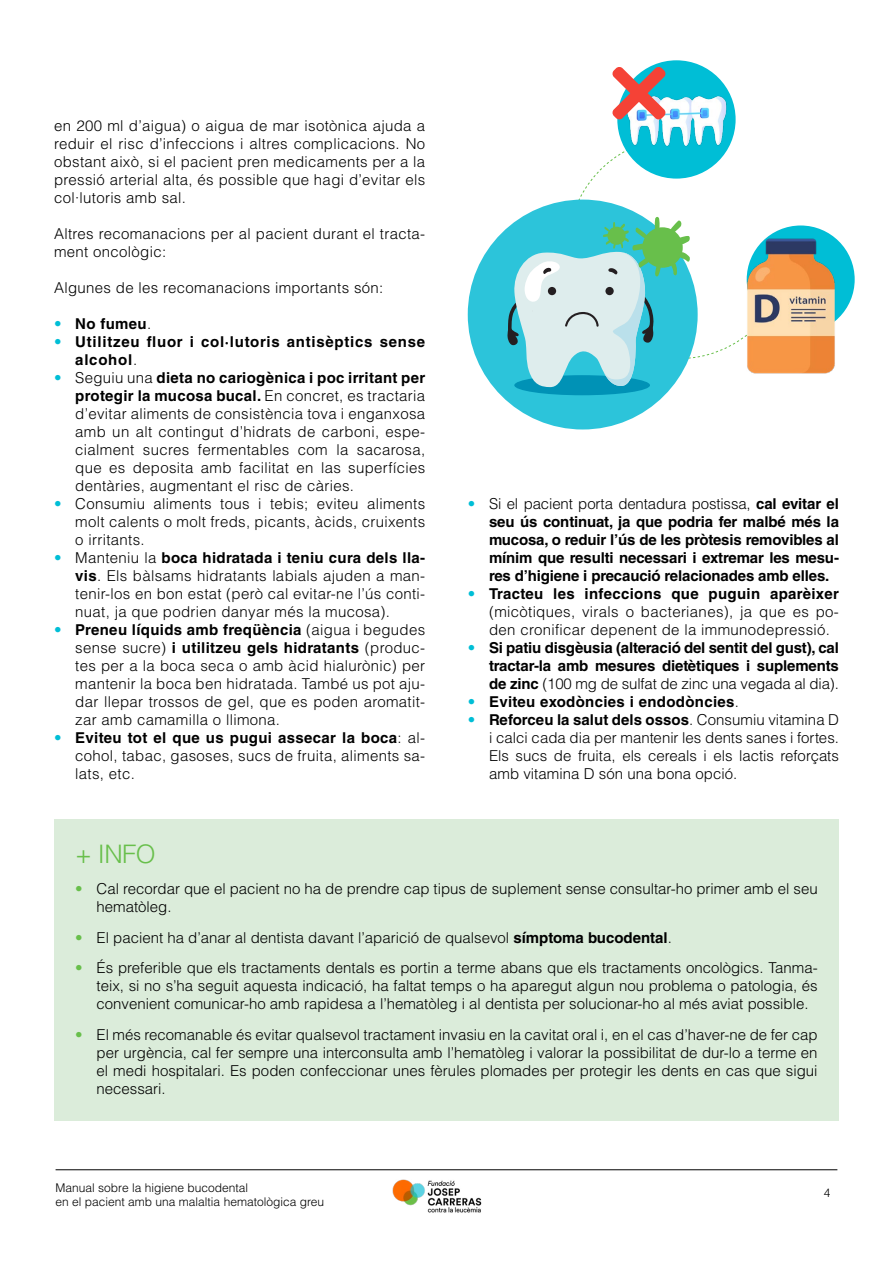
<style>
.page{position:relative;width:893px;height:1263px;background:#fff}
.page>*{position:absolute;margin:0;border:0;box-sizing:border-box;transform-origin:0 0}
.t1{font:300 25.5px "Helvetica LT Std";color:#68bf4b}
.t2{font:300 15px/18px "Helvetica LT Std";letter-spacing:.02em;color:#000;text-align:justify}
.t3{font:700 15px/18px "Helvetica LT Std";letter-spacing:-.01em;color:#000;text-align:justify}
.t4{font:300 15px/18px "Helvetica LT Std";color:#000}
.t5{font:700 15px/18px "Helvetica LT Std";letter-spacing:.05em;color:#000}
.t6{font:700 15px "Helvetica LT Std";letter-spacing:.02em;color:#000}
.t7{font:300 12px/14.4px "Helvetica LT Std";color:#000}
.s1{font-weight:300;color:#00bed6}
.s2{font-weight:300}
.s3{color:#00bed6}
.s4{font-weight:700}
.s5{color:#68bf4b}
</style>
<div class="page">
<hr style="left:56px;top:1169px;width:781px;height:1px;background:#000">
<img style="left:392px;top:1179px;width:90px;height:34px">
<div style="left:54px;top:819px;width:785px;height:301px;background:#dbecda"></div>
<div style="left:468px;top:200px;width:230px;height:229px;background:#2cc4da;border-radius:50%"></div>
<div style="left:514px;top:375px;width:136px;height:20px;background:#0092b6;border-radius:50%"></div>
<svg style="left:507px;top:144px;width:267px;height:243px"></svg>
<div style="left:747px;top:225px;width:108px;height:108px;background:#00bed6;border-radius:50%"></div>
<img style="left:747px;top:237px;width:88px;height:138px">
<div style="left:617px;top:60px;width:119px;height:119px;background:#00bed6;border-radius:50%"></div>
<img style="left:629px;top:96px;width:98px;height:51px">
<svg style="left:612px;top:66px;width:54px;height:54px"></svg>
<p class="t2" style="left:54px;top:116px;width:373px">en 200 ml d’aigua) o aigua de mar isotònica ajuda a reduir el risc d’infeccions i altres complicacions. No obstant això, si el pacient pren medicaments per a la pressió arterial alta, és possible que hagi d’evitar els col·lutoris amb sal.</p>
<p class="t2" style="left:54px;top:224px;width:373px">Altres recomanacions per al pacient durant el tracta&shy;ment oncològic:</p>
<p class="t2" style="left:54px;top:278px;width:331px">Algunes de les recomanacions importants són:</p>
<p class="t3" style="left:54px;top:314px;width:99px"><span class="s1">•</span> No fumeu<span class="s2">.</span></p>
<p class="t5" style="left:75px;top:332px;width:351px;text-indent:-21px"><span class="s1">•</span> Utilitzeu fluor i col·lutoris antisèptics sense alcohol<span class="s2">.</span></p>
<p class="t2" style="left:75px;top:368px;width:351px;text-indent:-21px"><span class="s3">•</span> Seguiu una <span class="s4">dieta no cariogènica i poc irritant per protegir la mucosa bucal.</span> En concret, es tractaria d’evitar aliments de consistència tova i enganxosa amb un alt contingut d’hidrats de carboni, espe&shy;cialment sucres fermentables com la sacarosa, que es deposita amb facilitat en las superfícies dentàries, augmentant el risc de càries.</p>
<p class="t2" style="left:75px;top:494px;width:351px;text-indent:-21px"><span class="s3">•</span> Consumiu aliments tous i tebis; eviteu aliments molt calents o molt freds, picants, àcids, cruixents o irritants.</p>
<p class="t2" style="left:75px;top:548px;width:351px;text-indent:-21px"><span class="s3">•</span> Manteniu la <span class="s4">boca hidratada i teniu cura dels lla&shy;vis</span>. Els bàlsams hidratants labials ajuden a man&shy;tenir-los en bon estat (però cal evitar-ne l’ús conti&shy;nuat, ja que podrien danyar més la mucosa).</p>
<p class="t2" style="left:75px;top:620px;width:351px;text-indent:-21px"><span class="s3">•</span> <span class="s4">Preneu líquids amb freqüència</span> (aigua i begudes sense sucre) <span class="s4">i utilitzeu gels hidratants</span> (produc&shy;tes per a la boca seca o amb àcid hialurònic) per mantenir la boca ben hidratada. També us pot aju&shy;dar llepar trossos de gel, que es poden aromatit&shy;zar amb camamilla o llimona.</p>
<p class="t2" style="left:75px;top:728px;width:351px;text-indent:-21px"><span class="s3">•</span> <span class="s4">Eviteu tot el que us pugui assecar la boca</span>: al&shy;cohol, tabac, gasoses, sucs de fruita, aliments sa&shy;lats, etc.</p>
<p class="t3" style="left:489px;top:494px;width:351px;text-indent:-21px"><span class="s1">•</span> <span class="s2">Si el pacient porta dentadura postissa,</span> cal evitar el seu ús continuat, ja que podria fer malbé més la mucosa, o reduir l’ús de les pròtesis removibles al mínim que resulti necessari i extremar les mesu&shy;res d’higiene i precaució relacionades amb elles.</p>
<p class="t2" style="left:489px;top:584px;width:351px;text-indent:-21px"><span class="s3">•</span> <span class="s4">Tracteu les infeccions que puguin aparèixer </span>(micòtiques, virals o bacterianes), ja que es po&shy;den cronificar depenent de la immunodepressió.</p>
<p class="t3" style="left:489px;top:638px;width:351px;text-indent:-21px"><span class="s1">•</span> Si patiu disgèusia (alteració del sentit del gust), cal tractar-la amb mesures dietètiques i suplements de zinc <span class="s2">(100 mg de sulfat de zinc una vegada al dia).</span></p>
<p class="t6" style="left:468px;top:692px;width:273px"><span class="s1">•</span> Eviteu exodòncies i endodòncies<span class="s2">.</span></p>
<p class="t2" style="left:489px;top:710px;width:351px;text-indent:-21px"><span class="s3">•</span> <span class="s4">Reforceu la salut dels ossos</span>. Consumiu vitamina D i calci cada dia per mantenir les dents sanes i fortes.<br>Els sucs de fruita, els cereals i els lactis reforçats amb vitamina D són una bona opció.</p>
<h1 class="t1" style="left:75px;top:838px;width:82px">+ INFO</h1>
<p class="t4" style="left:97px;top:879px;width:723px;text-indent:-21px"><span class="s5">•</span> Cal recordar que el pacient no ha de prendre cap tipus de suplement sense consultar-ho primer amb el seu hematòleg.</p>
<p class="t4" style="left:75px;top:928px;width:598px"><span class="s5">•</span> El pacient ha d’anar al dentista davant l’aparició de qualsevol <span class="s4">símptoma bucodental</span>.</p>
<p class="t2" style="left:97px;top:959px;width:723px;text-indent:-21px"><span class="s5">•</span> És preferible que els tractaments dentals es portin a terme abans que els tractaments oncològics. Tanma&shy;teix, si no s’ha seguit aquesta indicació, ha faltat temps o ha aparegut algun nou problema o patologia, és convenient comunicar-ho amb rapidesa a l’hematòleg i al dentista per solucionar-ho al més aviat possible.</p>
<p class="t2" style="left:97px;top:1026px;width:723px;text-indent:-21px"><span class="s5">•</span> El més recomanable és evitar qualsevol tractament invasiu en la cavitat oral i, en el cas d’haver-ne de fer cap per urgència, cal fer sempre una interconsulta amb l’hematòleg i valorar la possibilitat de dur-lo a terme en el medi hospitalari. Es poden confeccionar unes fèrules plomades per protegir les dents en cas que sigui necessari.</p>
<p class="t7" style="left:56px;top:1180px;width:270px">Manual sobre la higiene bucodental<br>en el pacient amb una malaltia hematològica greu</p>
<p class="t7" style="left:824px;top:1186px;width:8px">4</p>
</div>
